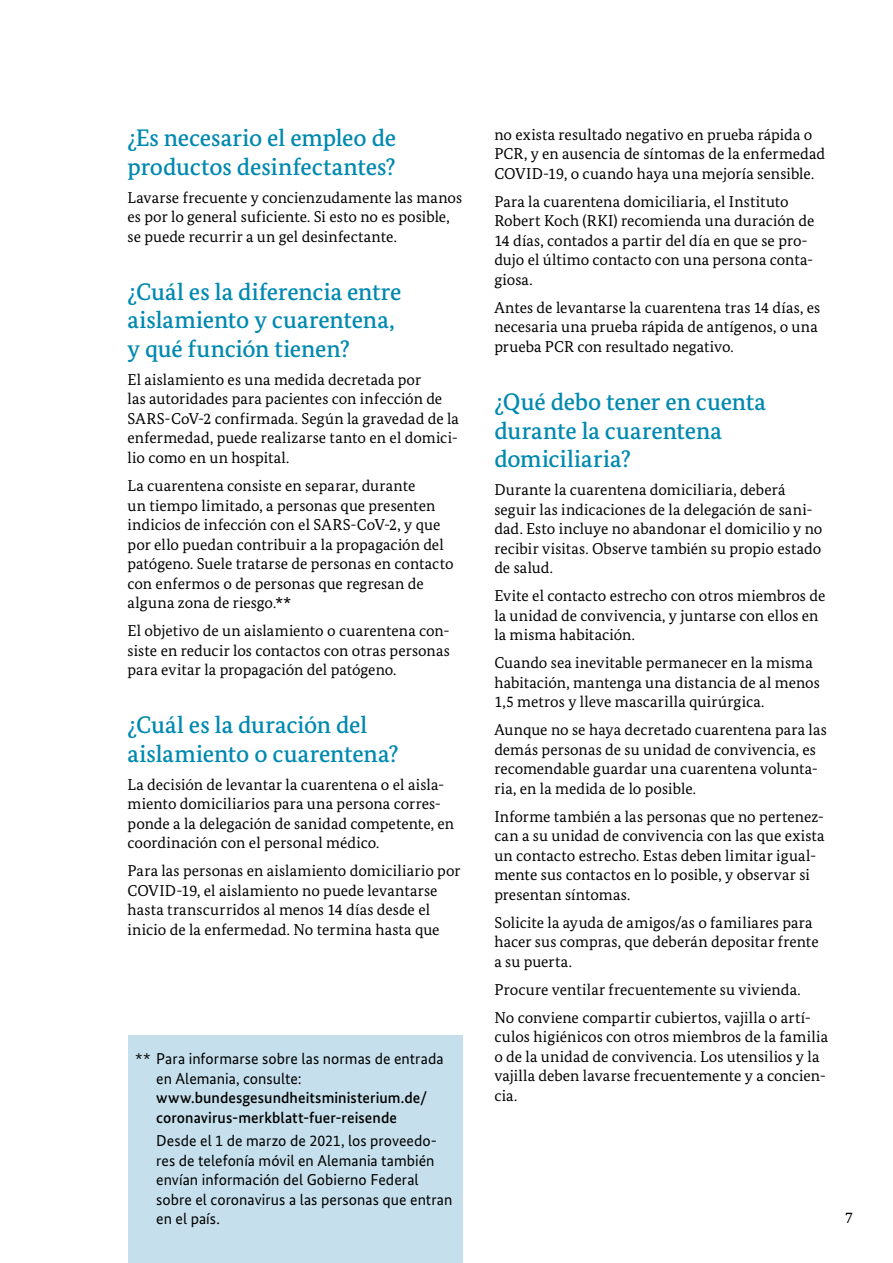
<style>
.page{position:relative;width:893px;height:1263px;background:#fff}
.page>*{position:absolute;margin:0;border:0;box-sizing:border-box;transform-origin:0 0}
.H3_Head_3_BMG{font:500 24px/28.5px "Bundes Serif";letter-spacing:-.005em;color:#0089b0}
.P_Fließ_BMG{font:15.75px/19.5px "Bundes Serif";letter-spacing:.005em;color:#000}
.P_Kasten_BMG{font:15.75px/19.5px "Bundes Sans";letter-spacing:.005em;color:#000}
.P_Kasten_BMG-2{font:500 15.75px/19.5px "Bundes Sans";letter-spacing:.005em;color:#000}
.s1{font-weight:400}
</style>
<div class="page">
<div style="left:128px;top:1035px;width:334px;height:228px;background:#c5e0ec"></div>
<h3 class="H3_Head_3_BMG" style="left:128px;top:123px;width:270px">¿Es necesario el empleo de productos desinfectantes?</h3>
<p class="P_Fließ_BMG" style="left:128px;top:187px;width:336px">Lavarse frecuente y concienzudamente las manos es por lo general suficiente. Si esto no es posible, se puede recurrir a un gel desinfectante.</p>
<h3 class="H3_Head_3_BMG" style="left:128px;top:277px;width:276px">¿Cuál es la diferencia entre aislamiento y cuarentena, y qué función tienen?</h3>
<p class="P_Fließ_BMG" style="left:128px;top:370px;width:333px">El aislamiento es una medida decretada por<br>las autoridades para pacientes con infección de SARS-CoV-2 confirmada. Según la gravedad de la enfermedad, puede realizarse tanto en el domici&shy;lio como en un hospital.</p>
<p class="P_Fließ_BMG" style="left:128px;top:476px;width:328px">La cuarentena consiste en separar, durante<br>un tiempo limitado, a personas que presenten indicios de infección con el SARS-CoV-2, y que por ello puedan contribuir a la propagación del patógeno. Suele tratarse de personas en contacto con enfermos o de personas que regresan de alguna zona de riesgo.**</p>
<p class="P_Fließ_BMG" style="left:128px;top:621px;width:324px;text-align:justify">El objetivo de un aislamiento o cuarentena con&shy;siste en reducir los contactos con otras personas para evitar la propagación del patógeno.</p>
<h3 class="H3_Head_3_BMG" style="left:128px;top:710px;width:273px">¿Cuál es la duración del aislamiento o cuarentena?</h3>
<p class="P_Fließ_BMG" style="left:128px;top:774px;width:328px">La decisión de levantar la cuarentena o el aisla&shy;miento domiciliarios para una persona corres&shy;ponde a la delegación de sanidad competente, en coordinación con el personal médico.</p>
<p class="P_Fließ_BMG" style="left:128px;top:861px;width:334px">Para las personas en aislamiento domiciliario por COVID-19, el aislamiento no puede levantarse hasta transcurridos al menos 14 días desde el inicio de la enfermedad. No termina hasta que</p>
<p class="P_Kasten_BMG-2" style="left:156px;top:1049px;width:289px;text-indent:-21px"><span class="s1">** Para informarse sobre las normas de entrada en Alemania, consulte: </span>www.bundesgesundheitsministerium.de/ coronavirus-merkblatt-fuer-reisende</p>
<p class="P_Kasten_BMG" style="left:156px;top:1131px;width:298px">Desde el 1 de marzo de 2021, los proveedo&shy;res de telefonía móvil en Alemania también envían información del Gobierno Federal sobre el coronavirus a las personas que entran en el país.</p>
<p class="P_Fließ_BMG" style="left:494px;top:124px;width:332px">no exista resultado negativo en prueba rápida o<br>PCR, y en ausencia de síntomas de la enfermedad<br>COVID-19, o cuando haya una mejoría sensible.</p>
<p class="P_Fließ_BMG" style="left:494px;top:191px;width:322px">Para la cuarentena domiciliaria, el Instituto Robert Koch (RKI) recomienda una duración de 14 días, contados a partir del día en que se pro&shy;dujo el último contacto con una persona conta&shy;giosa.</p>
<p class="P_Fließ_BMG" style="left:494px;top:297px;width:327px">Antes de levantarse la cuarentena tras 14 días, es necesaria una prueba rápida de antígenos, o una prueba PCR con resultado negativo.</p>
<h3 class="H3_Head_3_BMG" style="left:494px;top:387px;width:273px">¿Qué debo tener en cuenta durante la cuarentena domiciliaria?</h3>
<p class="P_Fließ_BMG" style="left:494px;top:480px;width:330px">Durante la cuarentena domiciliaria, deberá seguir las indicaciones de la delegación de sani&shy;dad. Esto incluye no abandonar el domicilio y no recibir visitas. Observe también su propio estado de salud.</p>
<p class="P_Fließ_BMG" style="left:494px;top:586px;width:332px">Evite el contacto estrecho con otros miembros de la unidad de convivencia, y juntarse con ellos en la misma habitación.</p>
<p class="P_Fließ_BMG" style="left:494px;top:653px;width:327px">Cuando sea inevitable permanecer en la misma habitación, mantenga una distancia de al menos<br>1,5 metros y lleve mascarilla quirúrgica.</p>
<p class="P_Fließ_BMG" style="left:494px;top:720px;width:334px">Aunque no se haya decretado cuarentena para las demás personas de su unidad de convivencia, es recomendable guardar una cuarentena volunta&shy;ria, en la medida de lo posible.</p>
<p class="P_Fließ_BMG" style="left:494px;top:806px;width:332px">Informe también a las personas que no pertenez&shy;can a su unidad de convivencia con las que exista un contacto estrecho. Estas deben limitar igual&shy;mente sus contactos en lo posible, y observar si presentan síntomas.</p>
<p class="P_Fließ_BMG" style="left:494px;top:912px;width:326px">Solicite la ayuda de amigos/as o familiares para hacer sus compras, que deberán depositar frente a su puerta.</p>
<p class="P_Fließ_BMG" style="left:494px;top:979px;width:308px">Procure ventilar frecuentemente su vivienda.</p>
<p class="P_Fließ_BMG" style="left:494px;top:1007px;width:335px">No conviene compartir cubiertos, vajilla o artí&shy;culos higiénicos con otros miembros de la familia o de la unidad de convivencia. Los utensilios y la vajilla deben lavarse frecuentemente y a concien&shy;cia.</p>
<p class="P_Fließ_BMG" style="left:845px;top:1208px;width:9px">7</p>
</div>
